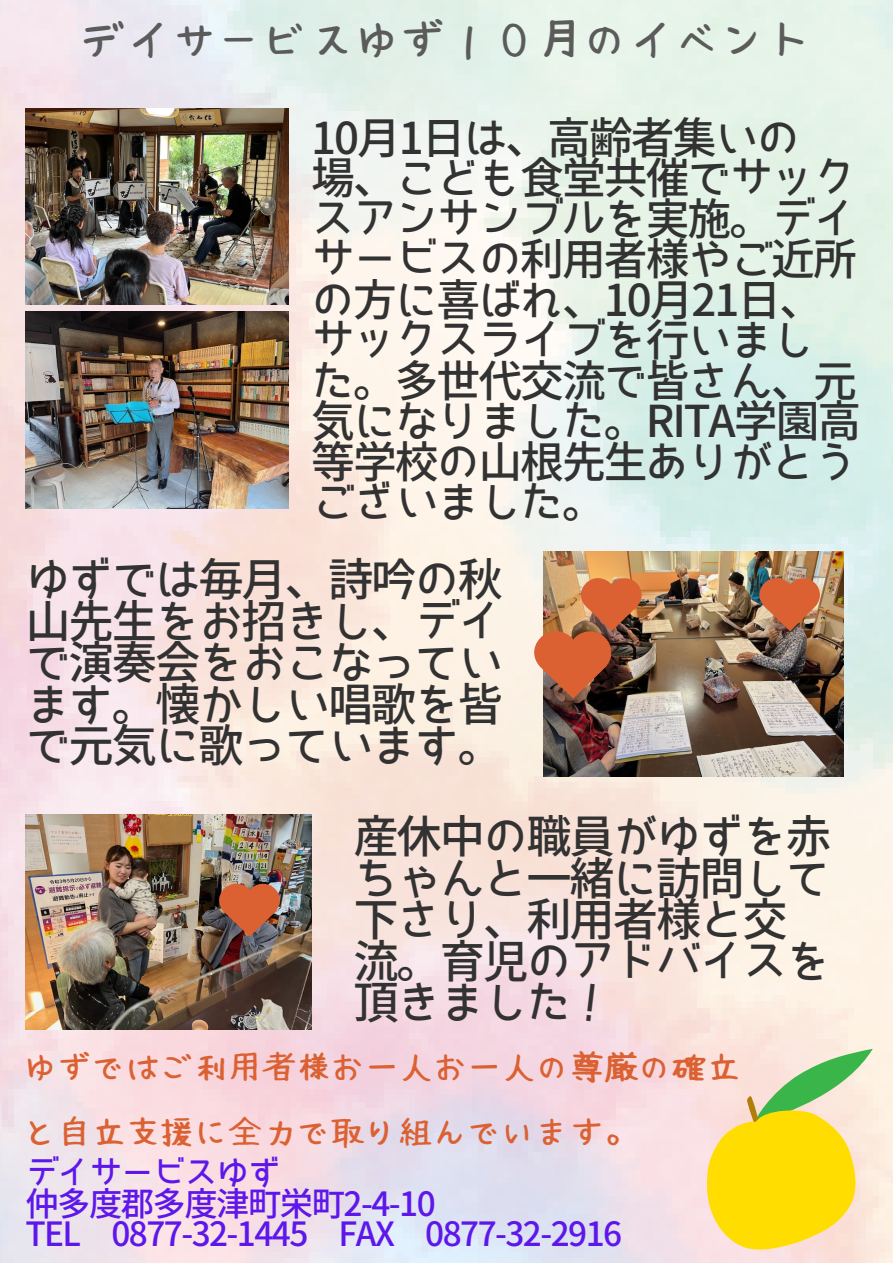
<style>
.page{position:relative;width:893px;height:1264px;background:#fff}
.page>*{position:absolute;margin:0;border:0;box-sizing:border-box;transform-origin:0 0}
.t1{font:700 45.3px/41.5px "Bokutachino Gothic 2";letter-spacing:-.045em;color:#323232;text-align:justify}
.t2{font:700 43.8px/40.5px "Bokutachino Gothic 2";letter-spacing:-.045em;color:#323232}
.t3{font:41.55px "Hanazome Font";letter-spacing:.1em;color:#5b5b5b}
.t4{font:700 33.3px "Bokutachino Gothic 2";letter-spacing:-.045em;color:#5e17eb}
.t5{font:31.05px/65.2px "Hanazome Font";letter-spacing:.1em;color:#db6133}
</style>
<div class="page">
<img style="left:0;top:0;width:892px;height:1262px">
<img style="left:25px;top:108px;width:263px;height:197px">
<img style="left:25px;top:312px;width:263px;height:196px">
<img style="left:544px;top:552px;width:299px;height:224px">
<img style="left:25px;top:814px;width:286px;height:215px">
<img style="left:534px;top:578px;width:107px;height:120px">
<img style="left:759px;top:578px;width:60px;height:53px">
<svg style="left:706px;top:1048px;width:166px;height:205px;background:#eddc67"></svg>
<svg style="left:219px;top:883px;width:61px;height:53px;background:#b36042"></svg>
<p class="t3" style="left:83px;top:19px;width:728px">デイサービスゆず１０月のイベント</p>
<p class="t2" style="left:311px;top:117px;width:547px">10月 1日は、高齢者集いの<br>場、こども食堂共催でサックスアンサンブルを実施。デイサービスの利用者様やご近所の方に喜ばれ、10月 21日、サックスライブを行いました。多世代交流で皆さん、元気になりました。RITA学園高等学校の山根先生ありがとうございました。</p>
<p class="t1" style="left:25px;top:558px;width:479px">ゆずでは毎月、詩吟の秋山先生をお招きし、デイで演奏会をおこなっています。懐かしい唱歌を皆で元気に歌っています。</p>
<p class="t1" style="left:353px;top:815px;width:479px;text-align:left">産休中の職員がゆずを赤ちゃんと一緒に訪問して下さり、利用者様と交流。育児のアドバイスを頂きました！</p>
<p class="t5" style="left:25px;top:1034px;width:715px">ゆずではご利用者様お一人お一人の尊厳の確立と自立支援に全力で取り組んでいます。</p>
<p class="t4" style="left:25px;top:1155px;width:257px">デイサービスゆず</p>
<p class="t4" style="left:25px;top:1186px;width:412px">仲多度郡多度津町栄町2-4-10</p>
<p class="t4" style="left:25px;top:1216px;width:598px">TEL 0877-32-1445 FAX 0877-32-2916</p>
</div>
